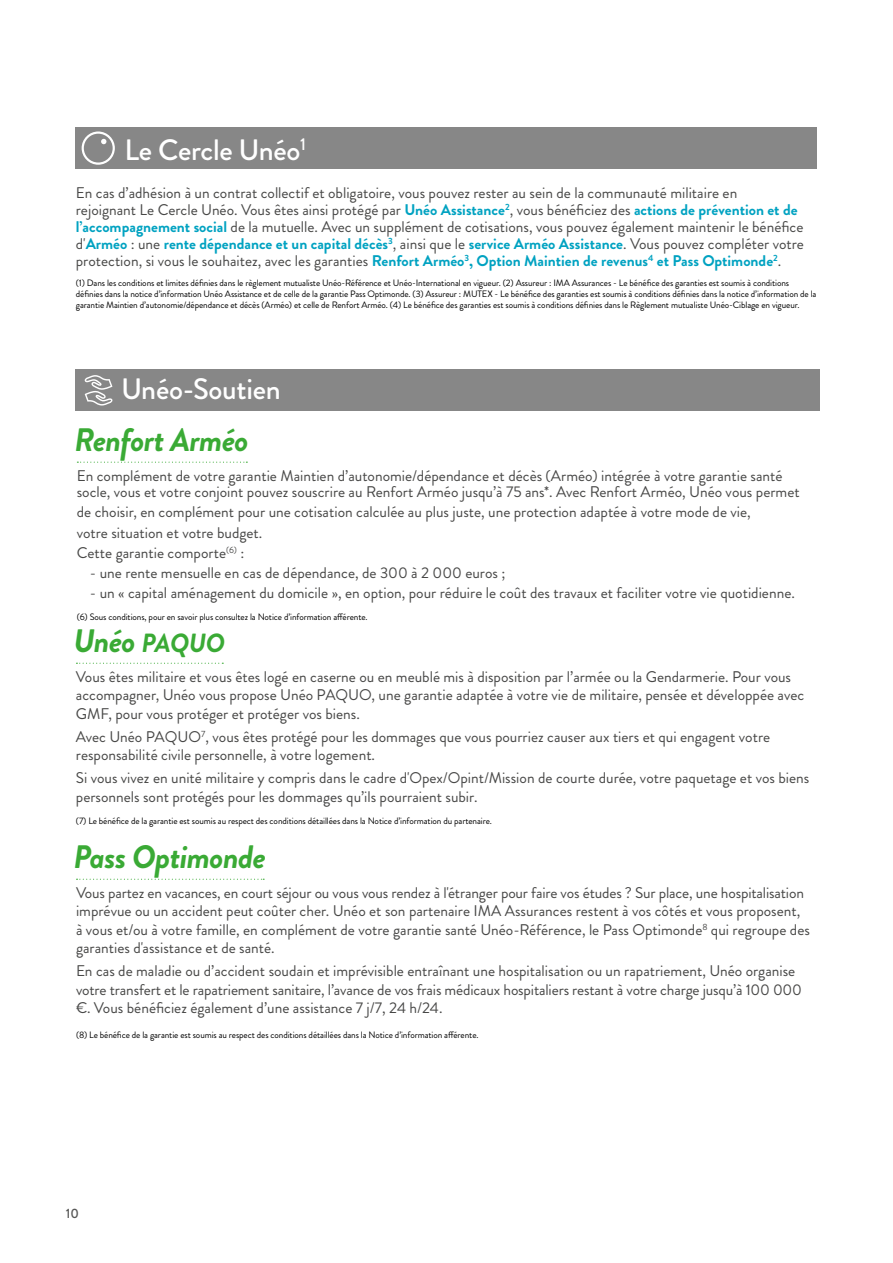
<style>
.page{position:relative;width:893px;height:1263px;background:#fff}
.page>*{position:absolute;margin:0;border:0;box-sizing:border-box;transform-origin:0 0}
.t1{font:italic 700 32.4px "Brandon Grotesque";letter-spacing:-.02em;color:#3aaa35}
.t2{font:500 29.55px "Brandon Grotesque";letter-spacing:-.01em;color:#fff}
.t3{font:italic 700 26.25px "Brandon Grotesque";letter-spacing:-.025em;color:#3aaa35}
.t4{font:15.45px/18.6px "Brandon Grotesque";color:#474746}
.t5{font:500 13.5px "Brandon Grotesque";color:#575756}
.t6{font:9.3px/11.1px "Brandon Grotesque";letter-spacing:-.01em;color:#000}
.s1{font-weight:700;color:#00a2c1}
.s2{font-size:32.4px}
</style>
<div class="page">
<div style="left:75px;top:127px;width:741px;height:42px;background:#878787"></div>
<svg style="left:82px;top:131px;width:33px;height:34px"></svg>
<div style="left:75px;top:369px;width:744px;height:42px;background:#878787"></div>
<svg style="left:85px;top:375px;width:27px;height:30px"></svg>
<svg style="left:77px;top:462px;width:170px;height:1px"></svg>
<svg style="left:76px;top:663px;width:147px;height:1px"></svg>
<svg style="left:77px;top:879px;width:187px;height:1px"></svg>
<h2 class="t2" style="left:125px;top:129px;width:183px">Le Cercle Unéo<sup>1</sup></h2>
<p class="t4" style="left:76px;top:184px;width:730px;line-height:17px">En cas d’adhésion à un contrat collectif et obligatoire, vous pouvez rester au sein de la communauté militaire en<br>rejoignant Le Cercle Unéo. Vous êtes ainsi protégé par <span class="s1">Unéo Assistance</span><sup>2</sup>, vous bénéficiez des <span class="s1">actions de prévention et de l’accompagnement social</span> de la mutuelle. Avec un supplément de cotisations, vous pouvez également maintenir le bénéfice d'<span class="s1">Arméo</span> : une <span class="s1">rente dépendance et un capital décès</span><sup>3</sup>, ainsi que le <span class="s1">service Arméo Assistance</span>. Vous pouvez compléter votre protection, si vous le souhaitez, avec les garanties <span class="s1">Renfort Arméo</span><sup>3</sup><span class="s1">, Option Maintien de revenus</span><sup>4</sup> <span class="s1">et Pass Optimonde</span><sup>2</sup>.</p>
<p class="t6" style="left:76px;top:277px;width:742px">(1) Dans les conditions et limites définies dans le règlement mutualiste Unéo-Référence et Unéo-International en vigueur. (2) Assureur : IMA Assurances - Le bénéfice des garanties est soumis à conditions définies dans la notice d’information Unéo Assistance et de celle de la garantie Pass Optimonde. (3) Assureur : MUTEX - Le bénéfice des garanties est soumis à conditions définies dans la notice d’information de la garantie Maintien d’autonomie/dépendance et décès (Arméo) et celle de Renfort Arméo. (4) Le bénéfice des garanties est soumis à conditions définies dans le Règlement mutualiste Unéo-Ciblage en vigueur.</p>
<h2 class="t2" style="left:121px;top:369px;width:161px">Unéo-Soutien</h2>
<h1 class="t1" style="left:74px;top:417px;width:176px">Renfort Arméo</h1>
<p class="t4" style="left:77px;top:467px;width:724px;line-height:16.2px">En complément de votre garantie Maintien d’autonomie/dépendance et décès (Arméo) intégrée à votre garantie santé socle, vous et votre conjoint pouvez souscrire au Renfort Arméo jusqu’à 75 ans*. Avec Renfort Arméo, Unéo vous permet</p>
<p class="t4" style="left:77px;top:502px;width:676px;line-height:20.5px">de choisir, en complément pour une cotisation calculée au plus juste, une protection adaptée à votre mode de vie, votre situation et votre budget.<br>Cette garantie comporte<sup>(6)</sup> :</p>
<p class="t4" style="left:90px;top:564px;width:417px">- une rente mensuelle en cas de dépendance, de 300 à 2 000 euros ;</p>
<p class="t4" style="left:90px;top:583px;width:706px">- un « capital aménagement du domicile », en option, pour réduire le coût des travaux et faciliter votre vie quotidienne.</p>
<p class="t6" style="left:77px;top:611px;width:292px">(6) Sous conditions, pour en savoir plus consultez la Notice d’information afférente.</p>
<h3 class="t3" style="left:74px;top:624px;width:153px"><span class="s2">Unéo</span> PAQUO</h3>
<p class="t4" style="left:76px;top:667px;width:730px">Vous êtes militaire et vous êtes logé en caserne ou en meublé mis à disposition par l’armée ou la Gendarmerie. Pour vous accompagner, Unéo vous propose Unéo PAQUO, une garantie adaptée à votre vie de militaire, pensée et développée avec<br>GMF, pour vous protéger et protéger vos biens.</p>
<p class="t4" style="left:76px;top:727px;width:696px">Avec Unéo PAQUO<sup>7</sup>, vous êtes protégé pour les dommages que vous pourriez causer aux tiers et qui engagent votre responsabilité civile personnelle, à votre logement.</p>
<p class="t4" style="left:76px;top:769px;width:735px">Si vous vivez en unité militaire y compris dans le cadre d'Opex/Opint/Mission de courte durée, votre paquetage et vos biens personnels sont protégés pour les dommages qu’ils pourraient subir.</p>
<p class="t6" style="left:76px;top:816px;width:418px">(7) Le bénéfice de la garantie est soumis au respect des conditions détaillées dans la Notice d’information du partenaire.</p>
<h1 class="t1" style="left:74px;top:834px;width:194px">Pass Optimonde</h1>
<p class="t4" style="left:76px;top:883px;width:735px">Vous partez en vacances, en court séjour ou vous vous rendez à l'étranger pour faire vos études ? Sur place, une hospitalisation imprévue ou un accident peut coûter cher. Unéo et son partenaire IMA Assurances restent à vos côtés et vous proposent, à vous et/ou à votre famille, en complément de votre garantie santé Unéo-Référence, le Pass Optimonde<sup>8</sup> qui regroupe des garanties d'assistance et de santé.</p>
<p class="t4" style="left:76px;top:962px;width:727px">En cas de maladie ou d’accident soudain et imprévisible entraînant une hospitalisation ou un rapatriement, Unéo organise votre transfert et le rapatriement sanitaire, l’avance de vos frais médicaux hospitaliers restant à votre charge jusqu’à 100 000 €. Vous bénéficiez également d’une assistance 7 j/7, 24 h/24.</p>
<p class="t6" style="left:76px;top:1029px;width:404px">(8) Le bénéfice de la garantie est soumis au respect des conditions détaillées dans la Notice d’information afférente.</p>
<p class="t5" style="left:66px;top:1204px;width:15px">10</p>
</div>
